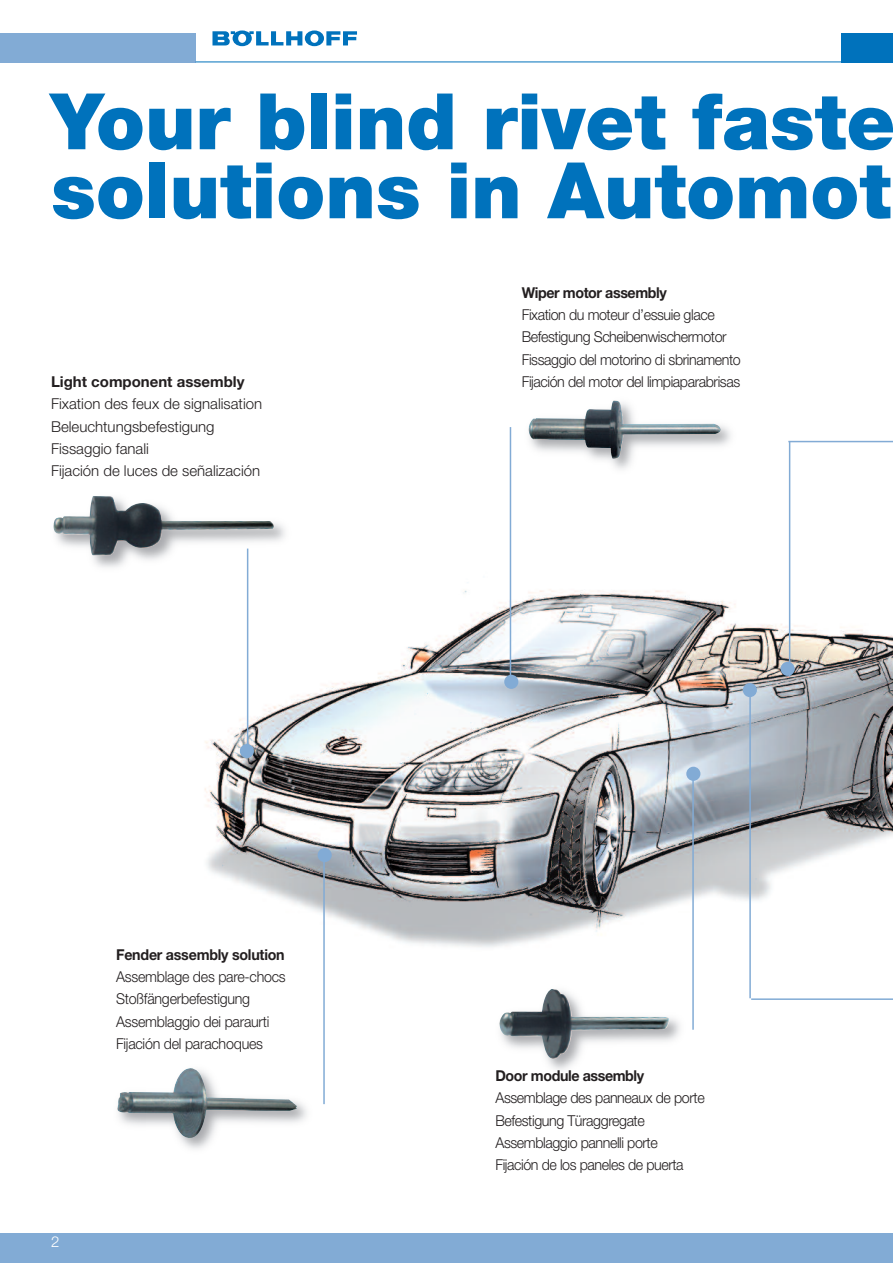
<style>
.page{position:relative;width:893px;height:1263px;background:#fff}
.page>*{position:absolute;margin:0;border:0;box-sizing:border-box;transform-origin:0 0}
.t1{font:900 78px/69px "Helvetica Neue";color:#0072bc}
.t2{font:300 15px/22.2px "Helvetica Neue";letter-spacing:-.03em;color:#231f20;scale:.95 1}
.t3{font:300 15px/22.2px "Helvetica Neue";color:#231f20}
.t4{font:700 15px "Helvetica Neue";letter-spacing:-.02em;color:#231f20;scale:.95 1}
.t5{font:700 15px "Helvetica Neue";color:#231f20}
.t6{font:300 15px "Helvetica Neue";color:#fff}
</style>
<div class="page">
<img style="left:204px;top:567px;width:689px;height:381px">
<svg style="left:212px;top:30px;width:145px;height:16px"></svg>
<div style="left:842px;top:33px;width:51px;height:29px;background:#0072bc"></div>
<div style="left:0;top:33px;width:196px;height:29px;background:#82abd5"></div>
<div style="left:0;top:1233px;width:893px;height:30px;background:#82abd5"></div>
<hr style="left:196px;top:61px;width:697px;height:1px;background:#0072bc">
<img style="left:499px;top:989px;width:170px;height:70px">
<img style="left:117px;top:1068px;width:180px;height:70px">
<img style="left:92px;top:523px;width:255px;height:76px">
<img style="left:53px;top:496px;width:221px;height:60px">
<img style="left:529px;top:400px;width:192px;height:59px">
<div style="left:686px;top:767px;width:14px;height:14px;background:#82abd5;border-radius:50%"></div>
<div style="left:743px;top:683px;width:14px;height:14px;background:#82abd5;border-radius:50%"></div>
<div style="left:781px;top:662px;width:14px;height:14px;background:#82abd5;border-radius:50%"></div>
<div style="left:240px;top:744px;width:14px;height:14px;background:#82abd5;border-radius:50%"></div>
<div style="left:318px;top:848px;width:14px;height:14px;background:#82abd5;border-radius:50%"></div>
<div style="left:504px;top:675px;width:14px;height:14px;background:#82abd5;border-radius:50%"></div>
<hr style="left:247px;top:549px;width:1px;height:206px;background:#82abd5">
<hr style="left:323px;top:855px;width:2px;height:249px;background:#82abd5">
<hr style="left:692px;top:774px;width:2px;height:256px;background:#82abd5">
<hr style="left:789px;top:441px;width:1px;height:235px;background:#82abd5">
<hr style="left:749px;top:690px;width:2px;height:308px;background:#82abd5">
<hr style="left:510px;top:427px;width:1px;height:253px;background:#82abd5">
<hr style="left:751px;top:998px;width:142px;height:2px;background:#82abd5">
<hr style="left:788px;top:441px;width:105px;height:1px;background:#82abd5">
<h1 class="t1" style="left:51px;top:93px;width:846px">Your blind rivet faste solutions in Automot</h1>
<p class="t5" style="left:51px;top:376px;width:195px">Light component assembly</p>
<p class="t3" style="left:51px;top:394px;width:213px">Fixation des feux de signalisation<br>Beleuchtungsbefestigung<br>Fissaggio fanali<br>Fijación de luces de señalización</p>
<p class="t4" style="left:116px;top:949px;width:179px">Fender assembly solution</p>
<p class="t2" style="left:116px;top:967px;width:180px">Assemblage des pare-chocs<br>Stoßfängerbefestigung<br>Assemblaggio dei paraurti<br>Fijación del parachoques</p>
<p class="t6" style="left:51px;top:1236px;width:10px">2</p>
<p class="t4" style="left:522px;top:287px;width:154px">Wiper motor assembly</p>
<p class="t2" style="left:522px;top:305px;width:232px">Fixation du moteur d’essuie glace Befestigung Scheibenwischermotor Fissaggio del motorino di sbrinamento Fijación del motor del limpiaparabrisas</p>
<p class="t4" style="left:495px;top:1070px;width:158px">Door module assembly</p>
<p class="t2" style="left:495px;top:1088px;width:222px">Assemblage des panneaux de porte<br>Befestigung Türaggregate<br>Assemblaggio pannelli porte<br>Fijación de los paneles de puerta</p>
</div>
